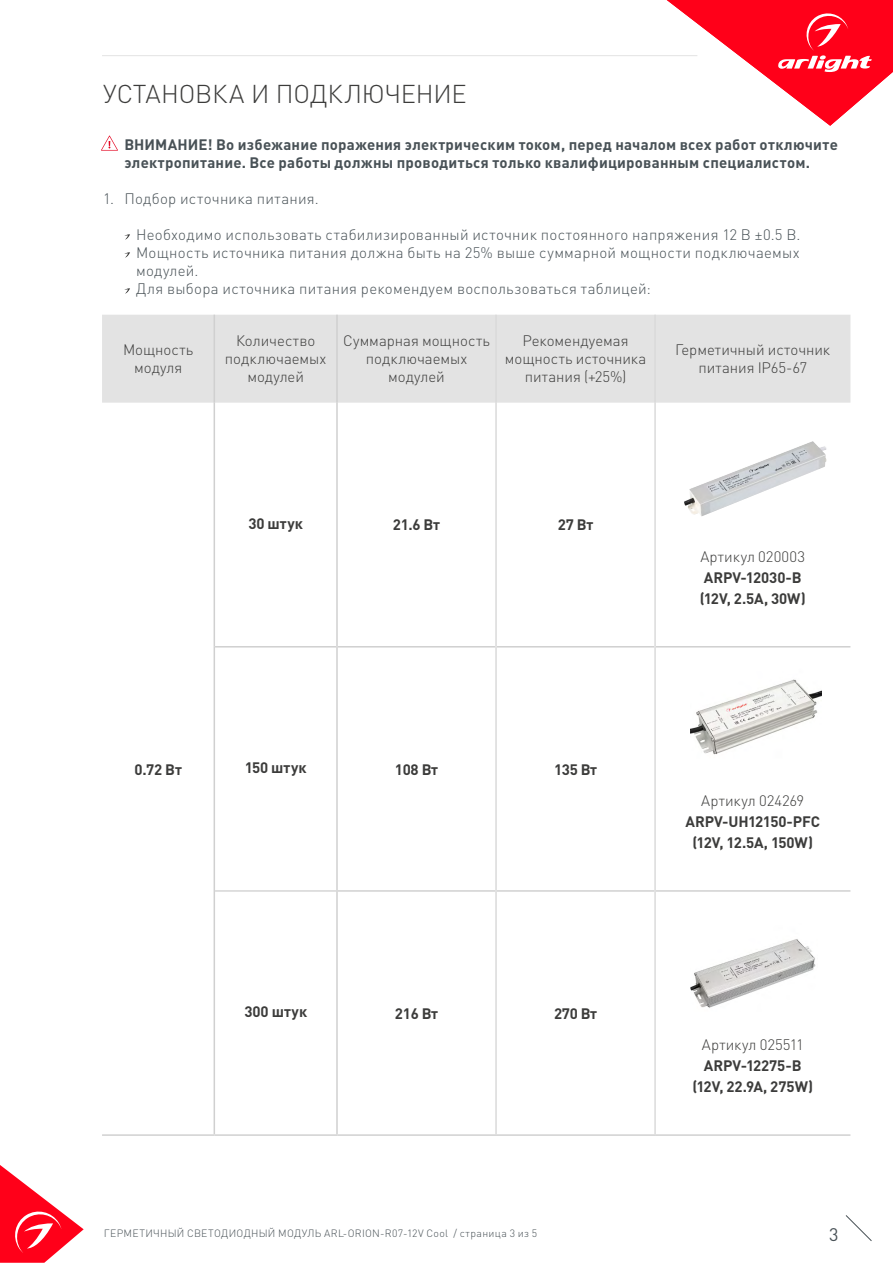
<style>
.page{position:relative;width:893px;height:1263px;background:#fff}
.page>*{position:absolute;margin:0;border:0;box-sizing:border-box;transform-origin:0 0}
.t1{font:300 25.5px "DIN Pro";letter-spacing:-.005em;color:#3c3c3b}
.t2{font:18px "DIN Pro";color:#485156}
.t3{font:300 15px/18px "DIN Pro";letter-spacing:.02em;color:#485156}
.t4{font:300 15px/18px "DIN Pro";color:#3c3c3b;text-align:center}
.t5{font:700 15px/18px "DIN Pro";letter-spacing:.015em;color:#485156}
.t6{font:700 15px/21px "DIN Pro";letter-spacing:-.01em;color:#3c3c3b;text-align:center}
.t7{font:300 10.5px "DIN Pro";letter-spacing:.025em;color:#485156}
</style>
<div class="page">
<svg style="left:0;top:1165px;width:84px;height:98px"></svg>
<svg style="left:845px;top:1215px;width:27px;height:26px"></svg>
<svg style="left:667px;top:0;width:226px;height:126px"></svg>
<svg style="left:101px;top:135px;width:17px;height:16px"></svg>
<svg style="left:124px;top:234px;width:6px;height:6px"></svg>
<svg style="left:124px;top:252px;width:6px;height:6px"></svg>
<svg style="left:124px;top:288px;width:6px;height:6px"></svg>
<hr style="left:102px;top:55px;width:595px;height:1px;background:#e3e3e3">
<div style="left:102px;top:315px;width:748px;height:88px;background:#e3e3e3"></div>
<hr style="left:102px;top:1134px;width:112px;height:2px;background:#d0d0d0">
<hr style="left:215px;top:646px;width:121px;height:1px;background:#d0d0d0">
<hr style="left:338px;top:646px;width:157px;height:1px;background:#d0d0d0">
<hr style="left:497px;top:646px;width:157px;height:1px;background:#d0d0d0">
<hr style="left:656px;top:646px;width:194px;height:1px;background:#d0d0d0">
<hr style="left:215px;top:890px;width:121px;height:2px;background:#d5d5d5">
<hr style="left:338px;top:890px;width:157px;height:2px;background:#d0d0d0">
<hr style="left:497px;top:890px;width:157px;height:2px;background:#d0d0d0">
<hr style="left:656px;top:890px;width:194px;height:2px;background:#d0d0d0">
<hr style="left:214px;top:1134px;width:124px;height:2px;background:#d0d0d0">
<hr style="left:338px;top:1134px;width:158px;height:2px;background:#d0d0d0">
<hr style="left:496px;top:1134px;width:159px;height:2px;background:#d0d0d0">
<hr style="left:655px;top:1134px;width:195px;height:2px;background:#d0d0d0">
<hr style="left:336px;top:315px;width:2px;height:88px;background:#d0d0d0">
<hr style="left:336px;top:403px;width:2px;height:244px;background:#d0d0d0">
<hr style="left:336px;top:647px;width:2px;height:244px;background:#d0d0d0">
<hr style="left:336px;top:891px;width:2px;height:243px;background:#d0d0d0">
<hr style="left:495px;top:315px;width:2px;height:88px;background:#dadada">
<hr style="left:495px;top:403px;width:2px;height:244px;background:#dadada">
<hr style="left:495px;top:647px;width:2px;height:244px;background:#dadada">
<hr style="left:495px;top:891px;width:2px;height:243px;background:#dadada">
<hr style="left:654px;top:315px;width:2px;height:88px;background:#dadada">
<hr style="left:654px;top:403px;width:2px;height:244px;background:#dadada">
<hr style="left:654px;top:647px;width:2px;height:244px;background:#dadada">
<hr style="left:654px;top:891px;width:2px;height:243px;background:#dadada">
<hr style="left:214px;top:315px;width:1px;height:88px;background:#d0d0d0">
<hr style="left:214px;top:403px;width:1px;height:244px;background:#d0d0d0">
<hr style="left:214px;top:647px;width:1px;height:244px;background:#d0d0d0">
<hr style="left:214px;top:891px;width:1px;height:243px;background:#d0d0d0">
<img style="left:690px;top:679px;width:132px;height:76px">
<img style="left:684px;top:441px;width:143px;height:75px">
<img style="left:690px;top:939px;width:126px;height:69px">
<h1 class="t1" style="left:103px;top:76px;width:365px">УСТАНОВКА И ПОДКЛЮЧЕНИЕ</h1>
<p class="t5" style="left:124px;top:134px;width:715px">ВНИМАНИЕ! Во избежание поражения электрическим током, перед началом всех работ отключите электропитание. Все работы должны проводиться только квалифицированным специалистом.</p>
<p class="t3" style="left:103px;top:188px;width:217px">1. Подбор источника питания.</p>
<p class="t3" style="left:136px;top:224px;width:666px">Необходимо использовать стабилизированный источник постоянного напряжения 12 В ±0.5 В.<br>Мощность источника питания должна быть на 25% выше суммарной мощности подключаемых модулей.<br>Для выбора источника питания рекомендуем воспользоваться таблицей:</p>
<p class="t4" style="left:123px;top:340px;width:72px">Мощность модуля</p>
<p class="t4" style="left:225px;top:331px;width:103px">Количество подключаемых модулей</p>
<p class="t4" style="left:343px;top:331px;width:148px">Суммарная мощность подключаемых модулей</p>
<p class="t4" style="left:505px;top:331px;width:143px">Рекомендуемая мощность источника питания (+25%)</p>
<p class="t4" style="left:675px;top:340px;width:156px">Герметичный источник питания IP65-67</p>
<p class="t6" style="left:248px;top:512px;width:56px">30 штук</p>
<p class="t6" style="left:393px;top:514px;width:49px">21.6 Вт</p>
<p class="t6" style="left:558px;top:514px;width:37px">27 Вт</p>
<p class="t6" style="left:134px;top:758px;width:49px">0.72 Вт</p>
<p class="t6" style="left:245px;top:756px;width:63px">150 штук</p>
<p class="t6" style="left:395px;top:758px;width:45px">108 Вт</p>
<p class="t6" style="left:554px;top:758px;width:45px">135 Вт</p>
<p class="t6" style="left:244px;top:1000px;width:64px">300 штук</p>
<p class="t6" style="left:395px;top:1002px;width:45px">216 Вт</p>
<p class="t6" style="left:554px;top:1002px;width:45px">270 Вт</p>
<p class="t4" style="left:700px;top:547px;width:106px">Артикул 020003</p>
<p class="t6" style="left:700px;top:566px;width:108px;text-align:left">ARPV-12030-B (12V, 2.5A, 30W)</p>
<p class="t4" style="left:701px;top:791px;width:105px">Артикул 024269</p>
<p class="t6" style="left:685px;top:810px;width:136px">ARPV-UH12150-PFC (12V, 12.5A, 150W)</p>
<p class="t4" style="left:702px;top:1035px;width:103px">Артикул 025511</p>
<p class="t6" style="left:692px;top:1055px;width:122px">ARPV-12275-B (12V, 22.9A, 275W)</p>
<p class="t7" style="left:104px;top:1226px;width:435px">ГЕРМЕТИЧНЫЙ СВЕТОДИОДНЫЙ МОДУЛЬ ARL-ORION-R07-12V Cool / страница 3 из 5</p>
<p class="t2" style="left:829px;top:1222px;width:11px">3</p>
</div>
